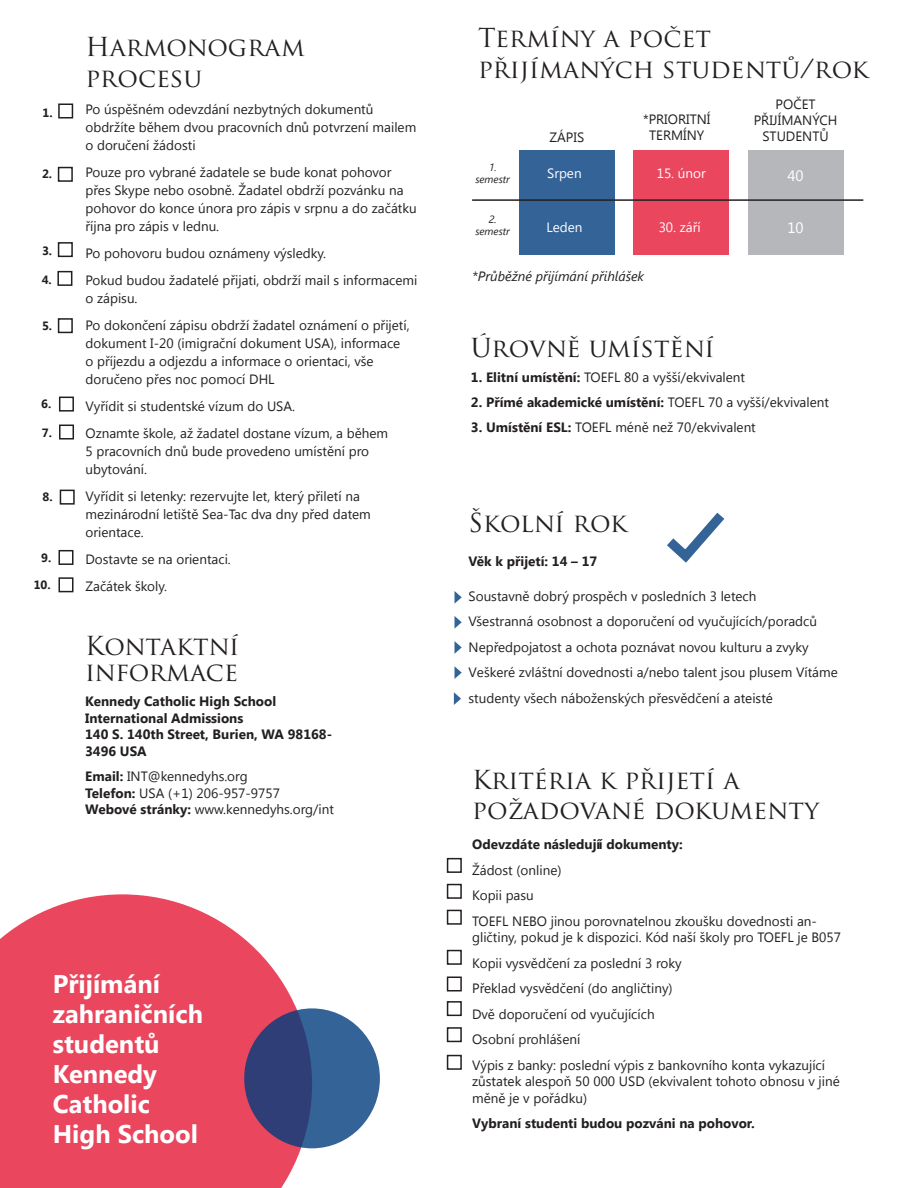
<style>
.page{position:relative;width:918px;height:1188px;background:#fff}
.page>*{position:absolute;margin:0;border:0;box-sizing:border-box;transform-origin:0 0}
.t1{font:25.5px/30.6px "Trajan Pro";color:#231f20}
.t2{font:700 25.5px/30px "Segoe UI";color:#fff}
.t3{font:15px "Segoe UI";color:#fff}
.t4{font:13.5px/18px "Segoe UI";color:#231f20}
.t5{font:700 13.5px/16.5px "Segoe UI";color:#231f20}
.t6{font:italic 13.5px "Segoe UI";color:#231f20}
.t7{font:13.5px "Segoe UI";color:#fff}
.t8{font:700 12px "Segoe UI";color:#231f20}
.t9{font:italic 10.5px/12.6px "Segoe UI";color:#231f20;text-align:center}
.s1{font-weight:700}
.s2{font-weight:400}
</style>
<div class="page">
<svg style="left:667px;top:512px;width:58px;height:51px"></svg>
<div style="left:58px;top:104px;width:15px;height:14px;border:2px solid #231f20"></div>
<div style="left:519px;top:151px;width:96px;height:104px;background:#336397"></div>
<div style="left:634px;top:151px;width:95px;height:104px;background:#ea465e"></div>
<div style="left:748px;top:151px;width:95px;height:104px;background:#b6b7ba"></div>
<hr style="left:472px;top:199px;width:391px;height:2px;background:#231f20">
<svg style="left:0;top:894px;width:312px;height:294px;background:#ec5b70"></svg>
<svg style="left:244px;top:1008px;width:136px;height:140px;background:#325288"></svg>
<svg style="left:455px;top:591px;width:7px;height:12px"></svg>
<svg style="left:455px;top:616px;width:7px;height:12px"></svg>
<svg style="left:455px;top:641px;width:7px;height:13px"></svg>
<svg style="left:455px;top:667px;width:7px;height:12px"></svg>
<div style="left:58px;top:167px;width:15px;height:15px;border:2px solid #231f20"></div>
<div style="left:58px;top:242px;width:15px;height:15px;border:2px solid #231f20"></div>
<div style="left:57px;top:271px;width:15px;height:15px;border:2px solid #231f20"></div>
<div style="left:58px;top:318px;width:15px;height:15px;border:2px solid #231f20"></div>
<div style="left:59px;top:397px;width:15px;height:15px;border:2px solid #231f20"></div>
<div style="left:59px;top:425px;width:15px;height:15px;border:2px solid #231f20"></div>
<div style="left:60px;top:490px;width:15px;height:15px;border:2px solid #231f20"></div>
<div style="left:58px;top:550px;width:16px;height:15px;border:2px solid #231f20"></div>
<div style="left:58px;top:577px;width:16px;height:15px;border:2px solid #231f20"></div>
<div style="left:447px;top:858px;width:15px;height:15px;border:2px solid #231f20"></div>
<div style="left:447px;top:884px;width:15px;height:15px;border:2px solid #231f20"></div>
<div style="left:447px;top:910px;width:15px;height:15px;border:2px solid #231f20"></div>
<div style="left:447px;top:950px;width:15px;height:15px;border:2px solid #231f20"></div>
<div style="left:447px;top:976px;width:15px;height:16px;border:2px solid #231f20"></div>
<div style="left:447px;top:1001px;width:15px;height:15px;border:2px solid #231f20"></div>
<div style="left:447px;top:1027px;width:15px;height:15px;border:2px solid #231f20"></div>
<div style="left:447px;top:1055px;width:15px;height:15px;border:2px solid #231f20"></div>
<svg style="left:454px;top:692px;width:7px;height:13px"></svg>
<p class="t8" style="left:42px;top:104px;width:12px">1.</p>
<p class="t8" style="left:42px;top:166px;width:12px">2.</p>
<p class="t8" style="left:42px;top:242px;width:12px">3.</p>
<p class="t8" style="left:42px;top:271px;width:12px">4.</p>
<p class="t8" style="left:42px;top:317px;width:12px">5.</p>
<p class="t8" style="left:41px;top:395px;width:12px">6.</p>
<p class="t8" style="left:42px;top:424px;width:12px">7.</p>
<p class="t8" style="left:42px;top:488px;width:12px">8.</p>
<p class="t8" style="left:41px;top:549px;width:12px">9.</p>
<p class="t8" style="left:34px;top:576px;width:19px">10.</p>
<p class="t1" style="left:86px;top:31px;width:221px">Harmonogram procesu</p>
<p class="t4" style="left:86px;top:99px;width:332px">Po úspěšném odevzdání nezbytných dokumentů obdržíte během dvou pracovních dnů potvrzení mailem o doručení žádosti</p>
<p class="t4" style="left:86px;top:162px;width:333px">Pouze pro vybrané žadatele se bude konat pohovor přes Skype nebo osobně. Žadatel obdrží pozvánku na pohovor do konce února pro zápis v srpnu a do začátku října pro zápis v lednu.</p>
<p class="t4" style="left:86px;top:243px;width:242px">Po pohovoru budou oznámeny výsledky.</p>
<p class="t4" style="left:86px;top:270px;width:333px">Pokud budou žadatelé přijati, obdrží mail s informacemi o zápisu.</p>
<p class="t4" style="left:86px;top:315px;width:326px">Po dokončení zápisu obdrží žadatel oznámení o přijetí, dokument I-20 (imigrační dokument USA), informace o příjezdu a odjezdu a informace o orientaci, vše doručeno přes noc pomocí DHL</p>
<p class="t4" style="left:86px;top:396px;width:211px">Vyřídit si studentské vízum do USA.</p>
<p class="t4" style="left:86px;top:423px;width:304px">Oznamte škole, až žadatel dostane vízum, a během<br>5 pracovních dnů bude provedeno umístění pro ubytování.</p>
<p class="t4" style="left:86px;top:486px;width:287px">Vyřídit si letenky: rezervujte let, který přiletí na mezinárodní letiště Sea-Tac dva dny před datem orientace.</p>
<p class="t4" style="left:86px;top:549px;width:147px">Dostavte se na orientaci.</p>
<p class="t4" style="left:86px;top:576px;width:83px">Začátek školy.</p>
<p class="t1" style="left:85px;top:630px;width:156px">Kontaktní</p>
<p class="t1" style="left:85px;top:656px;width:154px">informace</p>
<p class="t5" style="left:85px;top:692px;width:248px">Kennedy Catholic High School<br>International Admissions<br>140 S. 140th Street, Burien, WA 98168-<br>3496 USA</p>
<p class="t4" style="left:85px;top:768px;width:250px;line-height:16.5px"><span class="s1">Email:</span> INT@kennedyhs.org<br><span class="s1">Telefon:</span> USA (+1) 206-957-9757<br><span class="s1">Webové stránky:</span> www.kennedyhs.org/int</p>
<p class="t2" style="left:53px;top:967px;width:152px">Přijímání zahraničních studentů</p>
<p class="t2" style="left:53px;top:1057px;width:106px">Kennedy</p>
<p class="t2" style="left:53px;top:1087px;width:99px">Catholic</p>
<p class="t2" style="left:53px;top:1117px;width:147px">High School</p>
<p class="t1" style="left:478px;top:22px;width:392px">Termíny a počet přijímaných studentů/rok</p>
<p class="t4" style="left:550px;top:127px;width:36px">ZÁPIS</p>
<p class="t4" style="left:643px;top:111px;width:69px;line-height:16.2px;text-align:center">*PRIORITNÍ<br>TERMÍNY</p>
<p class="t4" style="left:754px;top:95px;width:85px;line-height:16.2px;text-align:center">POČET<br>PŘIJÍMANÝCH<br>STUDENTŮ</p>
<p class="t9" style="left:475px;top:160px;width:36px">1. semestr</p>
<p class="t7" style="left:547px;top:164px;width:36px">Srpen</p>
<p class="t7" style="left:546px;top:218px;width:38px">Leden</p>
<p class="t3" style="left:788px;top:217px;width:18px">10</p>
<p class="t7" style="left:657px;top:164px;width:51px">15. únor</p>
<p class="t3" style="left:788px;top:165px;width:18px">40</p>
<p class="t9" style="left:475px;top:212px;width:36px">2. semestr</p>
<p class="t7" style="left:659px;top:218px;width:44px">30. září</p>
<p class="t6" style="left:472px;top:267px;width:174px">*Průběžné přijímání přihlášek</p>
<p class="t1" style="left:471px;top:332px;width:245px">Úrovně umístění</p>
<p class="t4" style="left:471px;top:367px;width:276px"><span class="s1">1. Elitní umístění:</span> TOEFL 80 a vyšší/ekvivalent</p>
<p class="t5" style="left:471px;top:393px;width:360px">2. Přímé akademické umístění: <span class="s2">TOEFL 70 a vyšší/ekvivalent</span></p>
<p class="t4" style="left:471px;top:418px;width:286px"><span class="s1">3. Umístění ESL:</span> TOEFL méně než 70/ekvivalent</p>
<p class="t1" style="left:469px;top:507px;width:160px">Školní rok</p>
<p class="t5" style="left:469px;top:553px;width:130px">Věk k přijetí: 14 – 17</p>
<p class="t4" style="left:469px;top:583px;width:371px;line-height:25.5px">Soustavně dobrý prospěch v posledních 3 letech<br>Všestranná osobnost a doporučení od vyučujících/poradců Nepředpojatost a ochota poznávat novou kulturu a zvyky Veškeré zvláštní dovednosti a/nebo talent jsou plusem Vítáme studenty všech náboženských přesvědčení a ateisté</p>
<p class="t1" style="left:472px;top:764px;width:349px">Kritéria k přijetí a požadované dokumenty</p>
<p class="t4" style="left:472px;top:831px;width:346px;line-height:25.5px"><span class="s1">Odevzdáte následujíí dokumenty:<br></span>Žádost (online)<br>Kopii pasu<br>TOEFL NEBO jinou porovnatelnou zkoušku dovednosti an-</p>
<p class="t4" style="left:472px;top:924px;width:371px;line-height:25.5px">gličtiny, pokud je k dispozici. Kód naší školy pro TOEFL je B057<br>Kopii vysvědčení za poslední 3 roky<br>Překlad vysvědčení (do angličtiny)<br>Dvě doporučení od vyučujících<br>Osobní prohlášení<br>Výpis z banky: poslední výpis z bankovního konta vykazující</p>
<p class="t4" style="left:472px;top:1072px;width:369px;line-height:16.5px">zůstatek alespoň 50 000 USD (ekvivalent tohoto obnosu v jiné měně je v pořádku)</p>
<p class="t5" style="left:472px;top:1115px;width:284px">Vybraní studenti budou pozváni na pohovor.</p>
</div>
